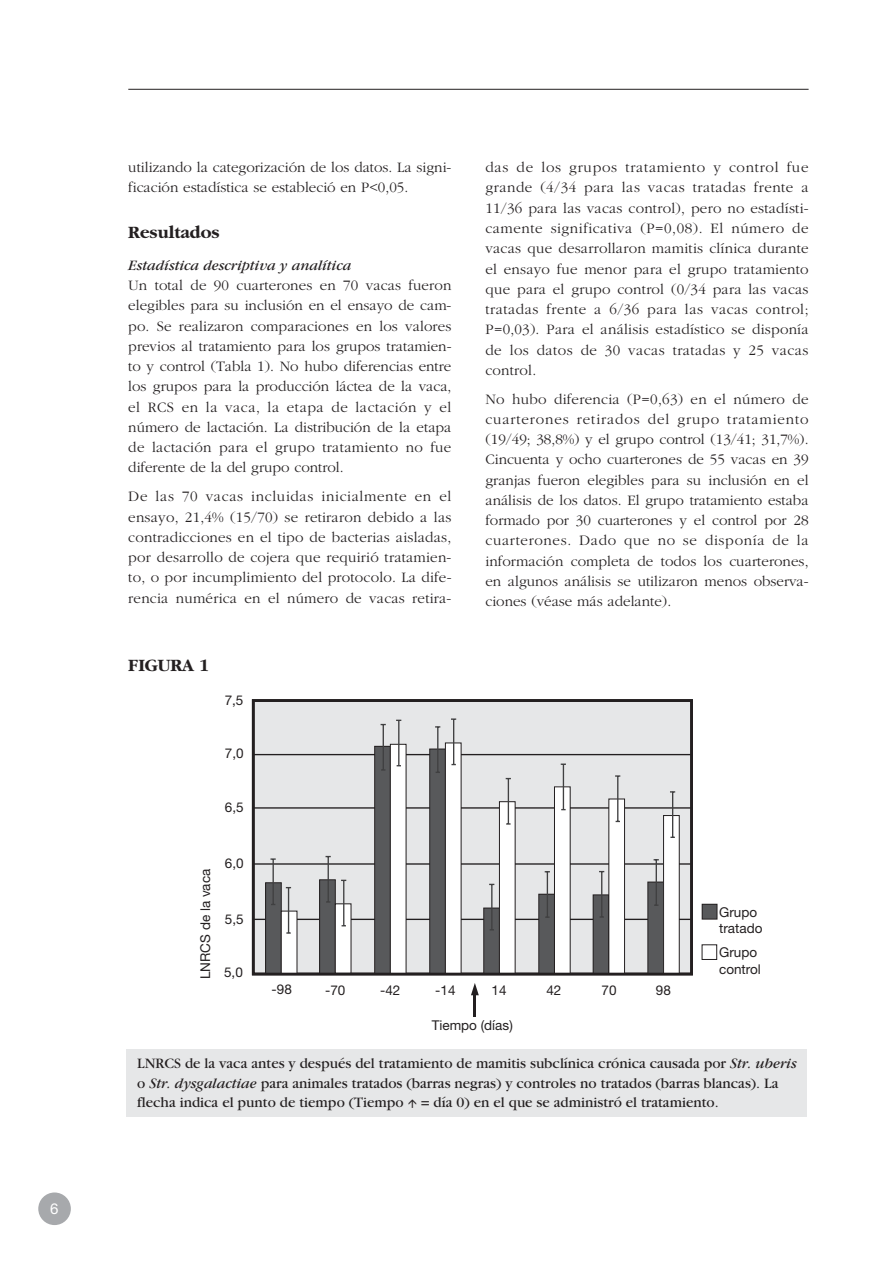
<style>
.page{position:relative;width:893px;height:1262px;background:#fff}
.page>*{position:absolute;margin:0;border:0;box-sizing:border-box;transform-origin:0 0}
.t1{font:700 18px "Garamond";color:#231f20}
.t2{font:300 15px/20.2px "Garamond";color:#231f20;text-align:justify}
.t3{font:15px/19.5px "Garamond";color:#231f20}
.t4{font:italic 15px "Garamond";color:#231f20}
.t5{font:15px "Helvetica Neue";color:#fff}
.t6{font:13.5px/16.2px "Helvetica Neue";color:#231f20}
.s1{font-style:italic}
</style>
<div class="page">
<hr style="left:128px;top:89px;width:680px;height:1px;background:#231f20">
<div style="left:38px;top:1192px;width:33px;height:33px;background:#a7a9ac;border-radius:50%"></div>
<div style="left:127px;top:1049px;width:680px;height:68px;background:#e6e7e8"></div>
<div style="left:253px;top:700px;width:438px;height:274px;background:#e6e7e8"></div>
<hr style="left:253px;top:918px;width:438px;height:2px;background:#231f20">
<hr style="left:254px;top:863px;width:437px;height:1px;background:#231f20">
<hr style="left:254px;top:807px;width:439px;height:1px;background:#231f20">
<hr style="left:254px;top:754px;width:437px;height:1px;background:#231f20">
<div style="left:265px;top:882px;width:16px;height:91px;background:#58595b"></div>
<div style="left:265px;top:882px;width:16px;height:92px;border:1px solid #231f20"></div>
<div style="left:281px;top:911px;width:16px;height:62px;background:#fff"></div>
<div style="left:281px;top:910px;width:16px;height:64px;border:1px solid #231f20"></div>
<div style="left:319px;top:879px;width:16px;height:94px;background:#58595b"></div>
<div style="left:319px;top:879px;width:16px;height:94px;border:1px solid #231f20"></div>
<div style="left:335px;top:903px;width:16px;height:70px;background:#fff"></div>
<div style="left:335px;top:903px;width:16px;height:70px;border:1px solid #231f20"></div>
<div style="left:374px;top:746px;width:16px;height:227px;background:#58595b"></div>
<div style="left:374px;top:746px;width:16px;height:228px;border:1px solid #231f20"></div>
<div style="left:390px;top:744px;width:16px;height:230px;background:#fff"></div>
<div style="left:390px;top:744px;width:16px;height:230px;border:1px solid #231f20"></div>
<div style="left:429px;top:749px;width:16px;height:224px;background:#58595b"></div>
<div style="left:429px;top:748px;width:17px;height:226px;border:1px solid #231f20"></div>
<div style="left:445px;top:743px;width:16px;height:231px;background:#fff"></div>
<div style="left:445px;top:742px;width:16px;height:232px;border:1px solid #231f20"></div>
<div style="left:483px;top:908px;width:16px;height:65px;background:#58595b"></div>
<div style="left:483px;top:907px;width:17px;height:67px;border:1px solid #231f20"></div>
<div style="left:499px;top:801px;width:16px;height:172px;background:#fff"></div>
<div style="left:499px;top:801px;width:16px;height:172px;border:1px solid #231f20"></div>
<div style="left:538px;top:894px;width:16px;height:80px;background:#58595b"></div>
<div style="left:538px;top:894px;width:17px;height:80px;border:1px solid #231f20"></div>
<div style="left:554px;top:787px;width:16px;height:187px;background:#fff"></div>
<div style="left:554px;top:786px;width:16px;height:188px;border:1px solid #231f20"></div>
<div style="left:593px;top:895px;width:16px;height:78px;background:#58595b"></div>
<div style="left:592px;top:894px;width:17px;height:80px;border:1px solid #231f20"></div>
<div style="left:609px;top:799px;width:15px;height:174px;background:#fff"></div>
<div style="left:608px;top:798px;width:17px;height:176px;border:1px solid #231f20"></div>
<div style="left:647px;top:882px;width:16px;height:91px;background:#58595b"></div>
<div style="left:647px;top:881px;width:17px;height:93px;border:1px solid #231f20"></div>
<div style="left:663px;top:815px;width:16px;height:158px;background:#fff"></div>
<div style="left:663px;top:815px;width:16px;height:159px;border:1px solid #231f20"></div>
<div style="left:252px;top:699px;width:441px;height:276px;border:3px solid #231f20"></div>
<div style="left:702px;top:904px;width:15px;height:15px;background:#58595b"></div>
<div style="left:702px;top:904px;width:15px;height:15px;border:1px solid #231f20"></div>
<svg style="left:471px;top:983px;width:8px;height:12px"></svg>
<hr style="left:473px;top:990px;width:3px;height:26px;background:#231f20">
<hr style="left:288px;top:887px;width:1px;height:46px;background:#404041">
<hr style="left:272px;top:859px;width:2px;height:45px;background:#404041">
<hr style="left:327px;top:856px;width:2px;height:46px;background:#404041">
<hr style="left:343px;top:880px;width:1px;height:45px;background:#404041">
<hr style="left:382px;top:724px;width:2px;height:46px;background:#404041">
<hr style="left:398px;top:720px;width:1px;height:45px;background:#404041">
<hr style="left:437px;top:727px;width:1px;height:45px;background:#404041">
<hr style="left:453px;top:719px;width:1px;height:45px;background:#404041">
<hr style="left:491px;top:884px;width:1px;height:45px;background:#404041">
<hr style="left:507px;top:778px;width:2px;height:46px;background:#404041">
<hr style="left:562px;top:764px;width:2px;height:45px;background:#404041">
<hr style="left:546px;top:871px;width:2px;height:46px;background:#404041">
<hr style="left:601px;top:871px;width:1px;height:46px;background:#404041">
<hr style="left:617px;top:776px;width:1px;height:45px;background:#404041">
<hr style="left:655px;top:859px;width:2px;height:46px;background:#404041">
<hr style="left:672px;top:792px;width:1px;height:45px;background:#404041">
<p class="t5" style="left:50px;top:1203px;width:10px">6</p>
<p class="t2" style="left:128px;top:158px;width:324px">utilizando la categorización de los datos. La signi&shy;ficación estadística se estableció en P&lt;0,05.</p>
<p class="t1" style="left:128px;top:225px;width:93px">Resultados</p>
<p class="t4" style="left:128px;top:260px;width:224px">Estadística descriptiva y analítica</p>
<p class="t2" style="left:128px;top:276px;width:324px">Un total de 90 cuarterones en 70 vacas fueron elegibles para su inclusión en el ensayo de cam&shy;po. Se realizaron comparaciones en los valores previos al tratamiento para los grupos tratamien&shy;to y control (Tabla 1). No hubo diferencias entre los grupos para la producción láctea de la vaca, el RCS en la vaca, la etapa de lactación y el número de lactación. La distribución de la etapa de lactación para el grupo tratamiento no fue diferente de la del grupo control.</p>
<p class="t2" style="left:128px;top:487px;width:325px">De las 70 vacas incluidas inicialmente en el ensayo, 21,4% (15/70) se retiraron debido a las contradicciones en el tipo de bacterias aisladas, por desarrollo de cojera que requirió tratamien&shy;to, o por incumplimiento del protocolo. La dife&shy;rencia numérica en el número de vacas retira-</p>
<p class="t1" style="left:128px;top:658px;width:82px">FIGURA 1</p>
<p class="t6" style="left:225px;top:693px;width:20px">7,5</p>
<p class="t6" style="left:225px;top:746px;width:20px">7,0</p>
<p class="t6" style="left:225px;top:800px;width:20px">6,5</p>
<p class="t6" style="left:199px;top:979px;width:112px;rotate:-90deg">LNRCS de la vaca</p>
<p class="t6" style="left:225px;top:856px;width:20px">6,0</p>
<p class="t6" style="left:225px;top:912px;width:20px">5,5</p>
<p class="t6" style="left:224px;top:965px;width:20px">5,0</p>
<p class="t2" style="left:485px;top:158px;width:324px">das de los grupos tratamiento y control fue grande (4/34 para las vacas tratadas frente a 11/36 para las vacas control), pero no estadísti&shy;camente significativa (P=0,08). El número de vacas que desarrollaron mamitis clínica durante el ensayo fue menor para el grupo tratamiento que para el grupo control (0/34 para las vacas tratadas frente a 6/36 para las vacas control; P=0,03). Para el análisis estadístico se disponía de los datos de 30 vacas tratadas y 25 vacas control.</p>
<p class="t2" style="left:485px;top:390px;width:324px">No hubo diferencia (P=0,63) en el número de cuarterones retirados del grupo tratamiento (19/49; 38,8%) y el grupo control (13/41; 31,7%).<br>Cincuenta y ocho cuarterones de 55 vacas en 39 granjas fueron elegibles para su inclusión en el análisis de los datos. El grupo tratamiento estaba formado por 30 cuarterones y el control por 28 cuarterones. Dado que no se disponía de la información completa de todos los cuarterones, en algunos análisis se utilizaron menos observa&shy;ciones (véase más adelante).</p>
<p class="t6" style="left:719px;top:905px;width:45px">Grupo tratado</p>
<p class="t6" style="left:719px;top:945px;width:43px">Grupo control</p>
<p class="t6" style="left:271px;top:982px;width:22px">-98</p>
<p class="t6" style="left:325px;top:983px;width:22px">-70</p>
<p class="t6" style="left:380px;top:983px;width:22px">-42</p>
<p class="t6" style="left:435px;top:983px;width:22px">-14</p>
<p class="t6" style="left:491px;top:983px;width:17px">14</p>
<p class="t6" style="left:546px;top:983px;width:17px">42</p>
<p class="t6" style="left:601px;top:983px;width:17px">70</p>
<p class="t6" style="left:656px;top:983px;width:17px">98</p>
<p class="t6" style="left:432px;top:1018px;width:83px">Tiempo (días)</p>
<p class="t3" style="left:137px;top:1054px;width:661px">LNRCS de la vaca antes y después del tratamiento de mamitis subclínica crónica causada por <span class="s1">Str. uberis </span>o <span class="s1">Str. dysgalactiae</span> para animales tratados (barras negras) y controles no tratados (barras blancas). La flecha indica el punto de tiempo (Tiempo = día 0) en el que se administró el tratamiento.</p>
</div>
